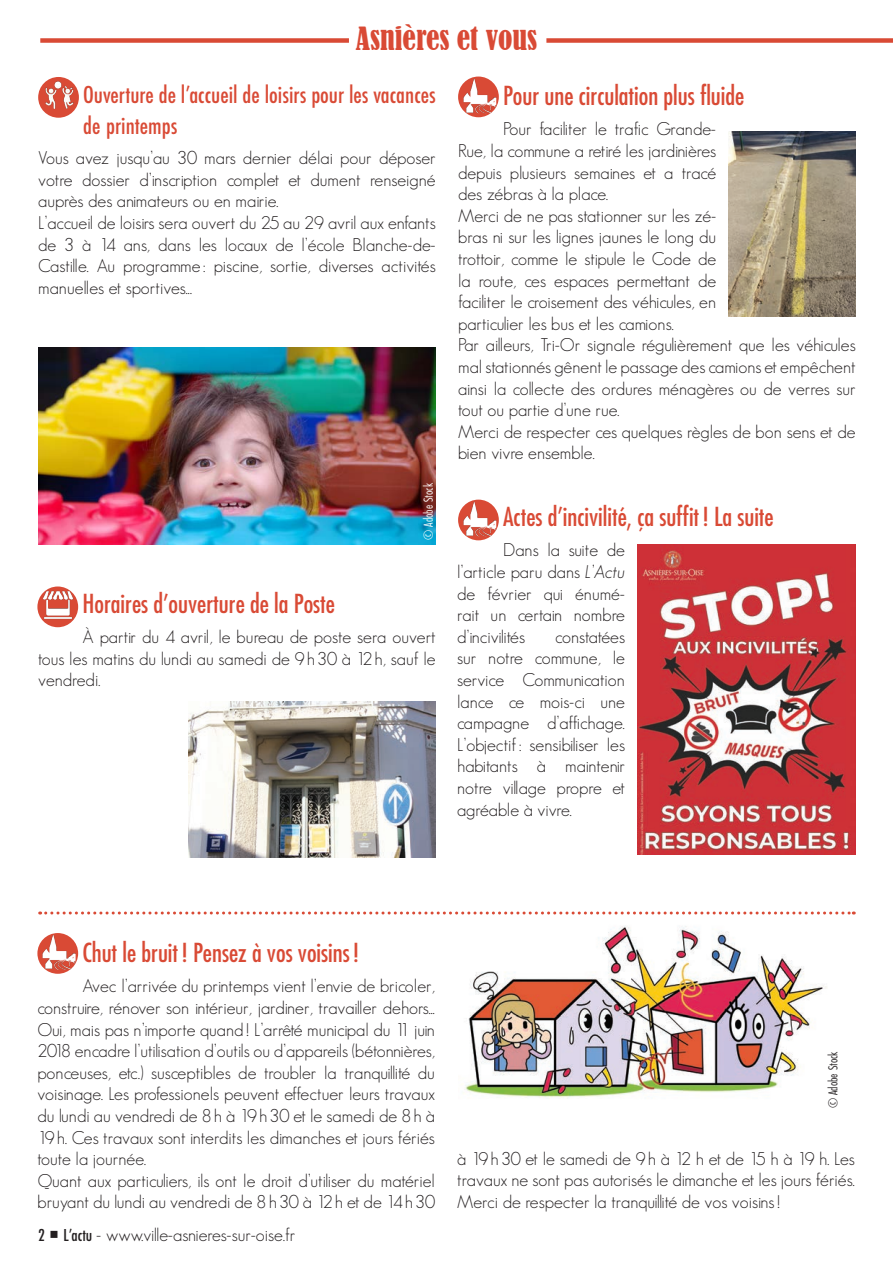
<style>
.page{position:relative;width:893px;height:1263px;background:#fff}
.page>*{position:absolute;margin:0;border:0;box-sizing:border-box;transform-origin:0 0}
.t1{font:condensed 30px "Bernard";color:#d94a35}
.Titre{font:condensed 25.5px "Futura";color:#d94a35}
.Titre-2{font:500 25.5px/30.6px "Futura PT Cond";color:#d94a35}
.TEXTE{font:300 18px/21.6px "Geosans";color:#231f20;text-align:justify}
.TEXTE-2{font:13.5px "Futura PT Cond";color:#231f20}
.TEXTE-3{font:13.5px "Futura PT Cond";color:#fff}
.s1{font-style:italic}
.s2{font-family:"Futura PT Cond";font-weight:500}
</style>
<div class="page">
<div style="left:40px;top:38px;width:309px;height:5px;background:#d94a35"></div>
<div style="left:546px;top:38px;width:347px;height:5px;background:#d94a35"></div>
<img style="left:461px;top:914px;width:366px;height:184px">
<svg style="left:40px;top:911px;width:814px;height:3px"></svg>
<div style="left:38px;top:77px;width:41px;height:41px;background:#d94a35;border-radius:50%"></div>
<img style="left:44px;top:77px;width:35px;height:35px">
<img style="left:38px;top:347px;width:398px;height:197px">
<svg style="left:37px;top:933px;width:41px;height:41px"></svg>
<img style="left:41px;top:935px;width:35px;height:35px">
<svg style="left:458px;top:77px;width:41px;height:40px"></svg>
<img style="left:462px;top:78px;width:34px;height:35px">
<img style="left:729px;top:132px;width:127px;height:184px">
<svg style="left:458px;top:500px;width:41px;height:40px"></svg>
<img style="left:462px;top:501px;width:34px;height:35px">
<img style="left:638px;top:544px;width:218px;height:310px">
<div style="left:37px;top:586px;width:41px;height:41px;background:#d94a35;border-radius:50%"></div>
<img style="left:40px;top:587px;width:36px;height:37px">
<img style="left:188px;top:702px;width:247px;height:156px">
<h1 class="t1" style="left:356px;top:21px;width:183px">Asnières et vous</h1>
<p class="Titre-2" style="left:83px;top:80px;width:354px">Ouverture de l’accueil de loisirs pour les vacances de printemps</p>
<p class="TEXTE" style="left:38px;top:147px;width:399px">Vous avez jusqu’au 30 mars dernier délai pour déposer votre dossier d’inscription complet et dument renseigné auprès des animateurs ou en mairie.</p>
<p class="TEXTE" style="left:38px;top:212px;width:399px">L’accueil de loisirs sera ouvert du 25 au 29 avril aux enfants de 3 à 14 ans, dans les locaux de l’école Blanche-de-Castille. Au programme : piscine, sortie, diverses activités manuelles et sportives...</p>
<p class="TEXTE-3" style="left:421px;top:540px;width:58px;rotate:-90deg">© Adobe Stock</p>
<p class="Titre" style="left:82px;top:587px;width:254px">Horaires d’ouverture de la Poste</p>
<p class="TEXTE" style="left:38px;top:626px;width:399px;text-indent:44px">À partir du 4 avril, le bureau de poste sera ouvert tous les matins du lundi au samedi de 9h30 à 12h, sauf le vendredi.</p>
<p class="Titre" style="left:503px;top:80px;width:243px">Pour une circulation plus fluide</p>
<p class="TEXTE" style="left:458px;top:118px;width:260px;text-indent:45px">Pour faciliter le trafic Grande-Rue, la commune a retiré les jardinières depuis plusieurs semaines et a tracé des zébras à la place.</p>
<p class="TEXTE" style="left:458px;top:205px;width:260px">Merci de ne pas stationner sur les zé&shy;bras ni sur les lignes jaunes le long du trottoir, comme le stipule le Code de la route, ces espaces permettant de faciliter le croisement des véhicules, en particulier les bus et les camions.</p>
<p class="TEXTE" style="left:458px;top:334px;width:399px">Par ailleurs, Tri-Or signale régulièrement que les véhicules mal stationnés gênent le passage des camions et empêchent ainsi la collecte des ordures ménagères ou de verres sur tout ou partie d’une rue.</p>
<p class="TEXTE" style="left:458px;top:421px;width:399px">Merci de respecter ces quelques règles de bon sens et de bien vivre ensemble.</p>
<p class="Titre" style="left:503px;top:501px;width:272px">Actes d’incivilité, ça suffit! La suite</p>
<p class="TEXTE" style="left:457px;top:539px;width:169px;text-indent:46px">Dans la suite de l’article paru dans <span class="s1">L’Actu </span>de février qui énumé&shy;rait un certain nombre d’incivilités</p>
<p class="TEXTE" style="left:457px;top:626px;width:169px;text-indent:98px">constatées sur notre commune, le service Communication lance ce mois-ci une campagne d’affichage.<br>L’objectif: sensibiliser les habitants à maintenir notre village propre et agréable à vivre.</p>
<p class="Titre" style="left:82px;top:937px;width:278px">Chut le bruit! Pensez à vos voisins!</p>
<p class="TEXTE" style="left:37px;top:975px;width:399px;text-indent:45px">Avec l’arrivée du printemps vient l’envie de bricoler, construire, rénover son intérieur, jardiner, travailler dehors...<br>Oui, mais pas n’importe quand! L’arrêté municipal du 11 juin 2018 encadre l’utilisation d’outils ou d’appareils (bétonnières, ponceuses, etc.) susceptibles de troubler la tranquillité du voisinage. Les professionels peuvent effectuer leurs travaux du lundi au vendredi de 8h à 19h30 et le samedi de 8h à 19h. Ces travaux sont interdits les dimanches et jours fériés toute la journée.</p>
<p class="TEXTE" style="left:37px;top:1170px;width:399px">Quant aux particuliers, ils ont le droit d’utiliser du matériel bruyant du lundi au vendredi de 8h30 à 12h et de 14h30</p>
<p class="TEXTE" style="left:38px;top:1224px;width:259px"><span class="s2">2</span> ○ <span class="s2">L’actu</span> - www.ville-asnieres-sur-oise.fr</p>
<p class="TEXTE-2" style="left:825px;top:1108px;width:58px;rotate:-90deg">© Adobe Stock</p>
<p class="TEXTE" style="left:457px;top:1148px;width:399px">à 19h30 et le samedi de 9h à 12 h et de 15 h à 19 h. Les travaux ne sont pas autorisés le dimanche et les jours fériés.</p>
<p class="TEXTE" style="left:457px;top:1191px;width:325px">Merci de respecter la tranquillité de vos voisins!</p>
</div>
